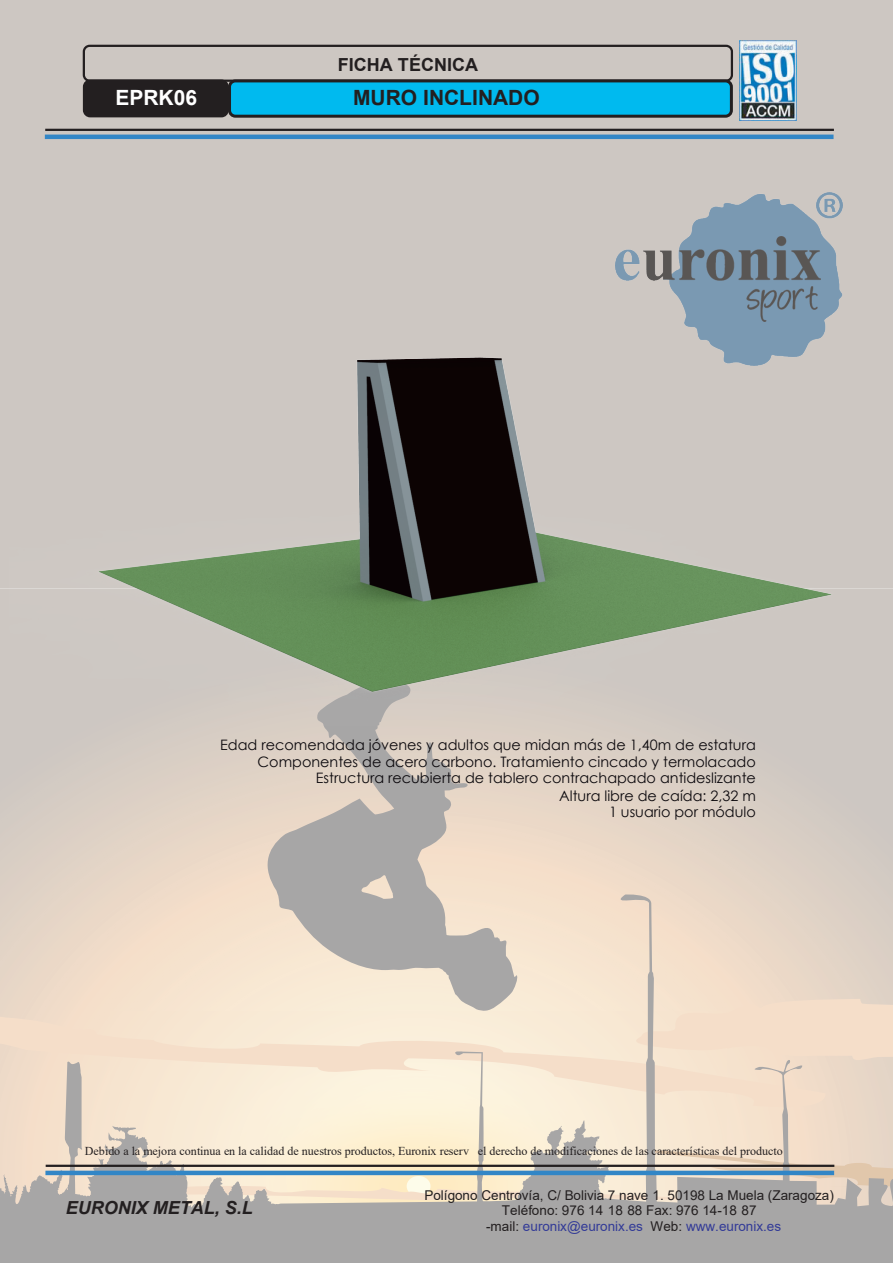
<style>
.page{position:relative;width:893px;height:1263px;background:#fff}
.page>*{position:absolute;margin:0;border:0;box-sizing:border-box;transform-origin:0 0}
.t1{font:700 21px "Arial";color:#231f20}
.t2{font:700 21px "Arial";color:#fff}
.t3{font:italic 700 18px "Arial";color:#231f20}
.t4{font:700 18px "Arial";color:#231f20}
.t5{font:14.4px/16.5px "Century Gothic";color:#0c090d;text-align:right}
.t6{font:13.5px "Arial";color:#231f20}
.t7{font:13.5px "Arial";color:#333b97}
.t8{font:12px "Times New Roman";color:#231f20}
.s1{color:#231f20}
</style>
<div class="page">
<div style="left:0;top:0;width:893px;height:588px;background:#cdc7c2"></div>
<svg style="left:0;top:641px;width:893px;height:252px;background:#dcd0c4"></svg>
<svg style="left:262px;top:726px;width:257px;height:167px;background:#cdc3ba"></svg>
<svg style="left:0;top:893px;width:893px;height:370px;background:#dfd2c3"></svg>
<img style="left:680px;top:193px;width:163px;height:52px">
<img style="left:739px;top:41px;width:58px;height:79px">
<div style="left:84px;top:81px;width:143px;height:35px;background:#231f20;border-radius:6px"></div>
<div style="left:83px;top:80px;width:146px;height:37px;border:3px solid #231f20;border-radius:6px"></div>
<div style="left:230px;top:81px;width:501px;height:35px;background:#00baef;border-radius:6px"></div>
<div style="left:228px;top:79px;width:505px;height:39px;border:3px solid #231f20;border-radius:6px"></div>
<div style="left:83px;top:45px;width:650px;height:37px;border:2px solid #231f20;border-radius:6px"></div>
<hr style="left:45px;top:135px;width:788px;height:4px;background:#3286c6">
<hr style="left:45px;top:129px;width:789px;height:2px;background:#231f20">
<hr style="left:45px;top:1171px;width:789px;height:4px;background:#3286c6">
<hr style="left:46px;top:1165px;width:788px;height:2px;background:#231f20">
<img style="left:10px;top:245px;width:873px;height:481px">
<p class="t4" style="left:338px;top:52px;width:142px">FICHA TÉCNICA</p>
<h1 class="t2" style="left:128px;top:75px;width:84px">ECCN14</h1>
<h1 class="t1" style="left:349px;top:75px;width:196px">SALTO DE ALTURA</h1>
<h1 class="t2" style="left:115px;top:83px;width:83px">EPRK06</h1>
<h1 class="t1" style="left:353px;top:83px;width:188px">MURO INCLINADO</h1>
<p class="t5" style="left:220px;top:736px;width:537px">Edad recomendada jóvenes y adultos que midan más de 1,40m de estatura<br>Componentes de acero carbono. Tratamiento cincado y termolacado</p>
<p class="t5" style="left:609px;top:804px;width:148px">1 usuario por módulo</p>
<p class="t5" style="left:316px;top:769px;width:441px">Estructura recubierta de tablero contrachapado antideslizante</p>
<p class="t5" style="left:559px;top:787px;width:198px">Altura libre de caída: 2,32 m</p>
<p class="t8" style="left:85px;top:1142px;width:699px">Debido a la mejora continua en la calidad de nuestros productos, Euronix reserv el derecho de modificaciones de las características del producto</p>
<p class="t6" style="left:424px;top:1186px;width:411px">Polígono Centrovía, C/ Bolivia 7 nave 1. 50198 La Muela (Zaragoza)</p>
<p class="t6" style="left:502px;top:1201px;width:256px">Teléfono: 976 14 18 88 Fax: 976 14-18 87</p>
<p class="t7" style="left:486px;top:1217px;width:297px"><span class="s1">-mail:</span> euronix@euronix.es <span class="s1">Web:</span> www.euronix.es</p>
<p class="t3" style="left:66px;top:1196px;width:188px">EURONIX METAL, S.L</p>
</div>
